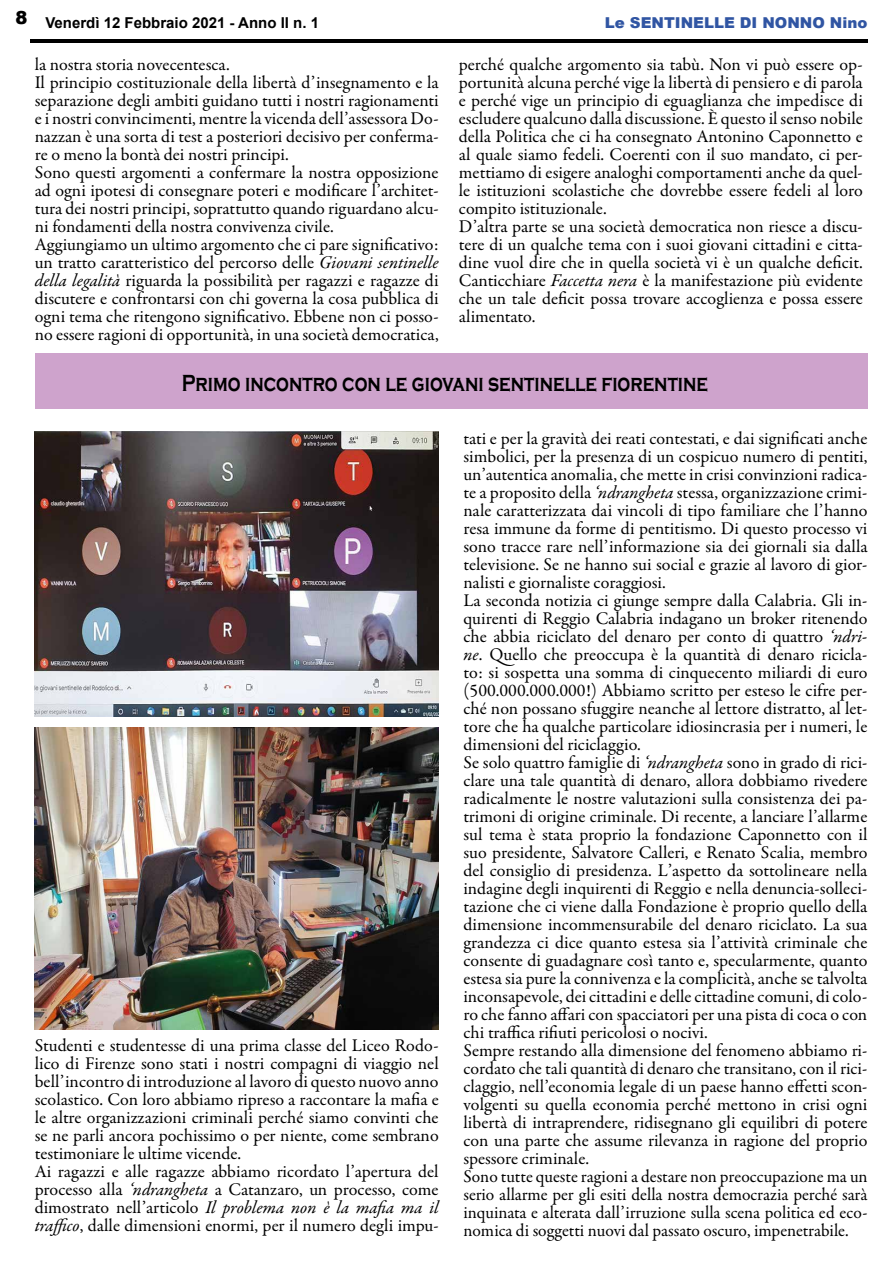
<style>
.page{position:relative;width:893px;height:1263px;background:#fff}
.page>*{position:absolute;margin:0;border:0;box-sizing:border-box;transform-origin:0 0}
.t1{font:700 24px "Copperplate Gothic";color:#000;scale:.75 1}
.t2{font:18px/18px "Garamond Premr Pro";color:#000}
.t3{font:900 18px "Arial";color:#000}
.t4{font:700 15px "Arial";color:#000}
.t5{font:900 15px "Arial";color:#3055a3}
.s1{font-style:italic}
</style>
<div class="page">
<hr style="left:30px;top:39px;width:837px;height:3px;background:#000">
<div style="left:35px;top:353px;width:832px;height:55px;background:#cea3cc"></div>
<img style="left:35px;top:431px;width:404px;height:285px">
<img style="left:35px;top:728px;width:404px;height:301px">
<p class="t3" style="left:16px;top:4px;width:14px">8</p>
<p class="t5" style="left:605px;top:12px;width:264px">Le SENTINELLE DI NONNO Nino</p>
<p class="t4" style="left:45px;top:12px;width:275px">Venerdì 12 Febbraio 2021 - Anno II n. 1</p>
<p class="t2" style="left:35px;top:56px;width:405px">la nostra storia novecentesca.<br>Il principio costituzionale della libertà d’insegnamento e la separazione degli ambiti guidano tutti i nostri ragionamenti e i nostri convincimenti, mentre la vicenda dell’assessora Do&shy;nazzan è una sorta di test a posteriori decisivo per conferma&shy;re o meno la bontà dei nostri principi.<br>Sono questi argomenti a confermare la nostra opposizione ad ogni ipotesi di consegnare poteri e modificare l’architet&shy;tura dei nostri principi, soprattutto quando riguardano alcu&shy;ni fondamenti della nostra convivenza civile.<br>Aggiungiamo un ultimo argomento che ci pare significativo: un tratto caratteristico del percorso delle <span class="s1">Giovani sentinelle della legalità</span> riguarda la possibilità per ragazzi e ragazze di discutere e confrontarsi con chi governa la cosa pubblica di ogni tema che ritengono significativo. Ebbene non ci posso&shy;no essere ragioni di opportunità, in una società democratica,</p>
<p class="t2" style="left:459px;top:56px;width:406px">perché qualche argomento sia tabù. Non vi può essere op&shy;portunità alcuna perché vige la libertà di pensiero e di parola e perché vige un principio di eguaglianza che impedisce di escludere qualcuno dalla discussione. È questo il senso nobile della Politica che ci ha consegnato Antonino Caponnetto e al quale siamo fedeli. Coerenti con il suo mandato, ci per&shy;mettiamo di esigere analoghi comportamenti anche da quel&shy;le istituzioni scolastiche che dovrebbe essere fedeli al loro compito istituzionale.<br>D’altra parte se una società democratica non riesce a discu&shy;tere di un qualche tema con i suoi giovani cittadini e citta&shy;dine vuol dire che in quella società vi è un qualche deficit.<br>Canticchiare <span class="s1">Faccetta nera</span> è la manifestazione più evidente che un tale deficit possa trovare accoglienza e possa essere alimentato.</p>
<h1 class="t1" style="left:182px;top:370px;width:703px">Primo incontro con le giovani sentinelle fiorentine</h1>
<p class="t2" style="left:35px;top:1037px;width:405px">Studenti e studentesse di una prima classe del Liceo Rodo&shy;lico di Firenze sono stati i nostri compagni di viaggio nel bell’incontro di introduzione al lavoro di questo nuovo anno scolastico. Con loro abbiamo ripreso a raccontare la mafia e le altre organizzazioni criminali perché siamo convinti che se ne parli ancora pochissimo o per niente, come sembrano testimoniare le ultime vicende.<br>Ai ragazzi e alle ragazze abbiamo ricordato l’apertura del processo alla <span class="s1">‘ndrangheta</span> a Catanzaro, un processo, come dimostrato nell’articolo <span class="s1">Il problema non è la mafia ma il traffico</span>, dalle dimensioni enormi, per il numero degli impu-</p>
<p class="t2" style="left:463px;top:430px;width:405px">tati e per la gravità dei reati contestati, e dai significati anche simbolici, per la presenza di un cospicuo numero di pentiti, un’autentica anomalia, che mette in crisi convinzioni radica&shy;te a proposito della <span class="s1">‘ndrangheta</span> stessa, organizzazione crimi&shy;nale caratterizzata dai vincoli di tipo familiare che l’hanno resa immune da forme di pentitismo. Di questo processo vi sono tracce rare nell’informazione sia dei giornali sia dalla televisione. Se ne hanno sui social e grazie al lavoro di gior&shy;nalisti e giornaliste coraggiosi.<br>La seconda notizia ci giunge sempre dalla Calabria. Gli in&shy;quirenti di Reggio Calabria indagano un broker ritenendo che abbia riciclato del denaro per conto di quattro <span class="s1">‘ndri&shy;ne</span>. Quello che preoccupa è la quantità di denaro ricicla&shy;to: si sospetta una somma di cinquecento miliardi di euro (500.000.000.000!) Abbiamo scritto per esteso le cifre per&shy;ché non possano sfuggire neanche al lettore distratto, al let&shy;tore che ha qualche particolare idiosincrasia per i numeri, le dimensioni del riciclaggio.<br>Se solo quattro famiglie di <span class="s1">‘ndrangheta</span> sono in grado di rici&shy;clare una tale quantità di denaro, allora dobbiamo rivedere radicalmente le nostre valutazioni sulla consistenza dei pa&shy;trimoni di origine criminale. Di recente, a lanciare l’allarme sul tema è stata proprio la fondazione Caponnetto con il suo presidente, Salvatore Calleri, e Renato Scalia, membro del consiglio di presidenza. L’aspetto da sottolineare nella indagine degli inquirenti di Reggio e nella denuncia-solleci&shy;tazione che ci viene dalla Fondazione è proprio quello della dimensione incommensurabile del denaro riciclato. La sua grandezza ci dice quanto estesa sia l’attività criminale che consente di guadagnare così tanto e, specularmente, quanto estesa sia pure la connivenza e la complicità, anche se talvolta inconsapevole, dei cittadini e delle cittadine comuni, di colo&shy;ro che fanno affari con spacciatori per una pista di coca o con chi traffica rifiuti pericolosi o nocivi.<br>Sempre restando alla dimensione del fenomeno abbiamo ri&shy;cordato che tali quantità di denaro che transitano, con il rici&shy;claggio, nell’economia legale di un paese hanno effetti scon&shy;volgenti su quella economia perché mettono in crisi ogni libertà di intraprendere, ridisegnano gli equilibri di potere con una parte che assume rilevanza in ragione del proprio spessore criminale.<br>Sono tutte queste ragioni a destare non preoccupazione ma un serio allarme per gli esiti della nostra democrazia perché sarà inquinata e alterata dall’irruzione sulla scena politica ed eco&shy;nomica di soggetti nuovi dal passato oscuro, impenetrabile.</p>
</div>
